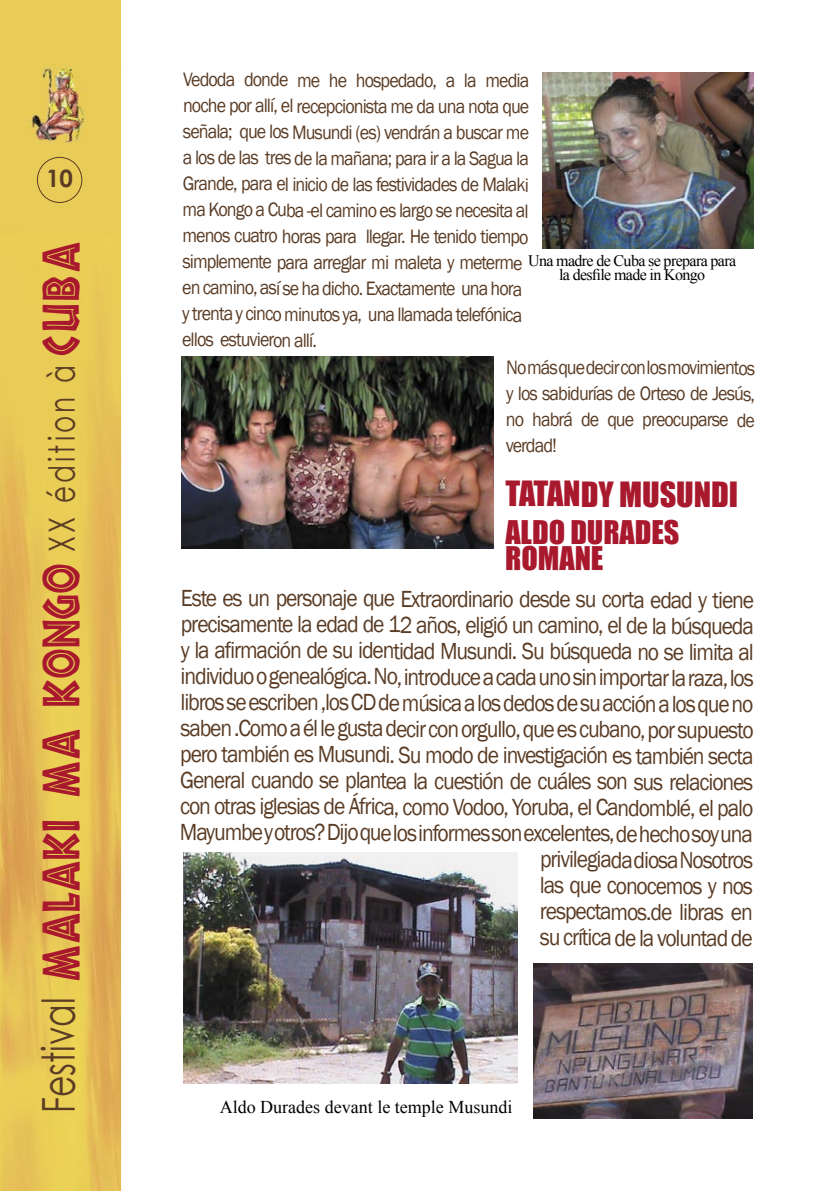
<style>
.page{position:relative;width:840px;height:1191px;background:#fff}
.page>*{position:absolute;margin:0;border:0;box-sizing:border-box;transform-origin:0 0}
.t1{font:48.6px "African";color:#a9192d;scale:.73 1}
.t2{font:32px "Impact";letter-spacing:-.005em;color:#a9192d}
.t3{font:30px/25.8px "Impact";letter-spacing:-.005em;color:#a9192d}
.t4{font:24px/26px "Franklin Gothic";letter-spacing:-.055em;color:#5a3c25;text-align:right;scale:.9 1}
.t5{font:700 24px "Century Gothic";color:#5a3c25}
.t6{font:20px/26px "Franklin Gothic";letter-spacing:-.055em;color:#5a3c25;scale:.9 1}
.t7{font:18px "Times New Roman";color:#000}
.t8{font:16px/14px "Times New Roman";letter-spacing:-.04em;color:#000;text-align:center}
.s1{font-family:"Century Gothic";font-size:45.2px;color:#5a3c25}
.s2{font-family:"Century Gothic";font-size:36px;color:#5a3c25}
</style>
<div class="page">
<img style="left:0;top:0;width:30px;height:1191px">
<div style="left:30px;top:0;width:91px;height:69px;background:#e9cc57"></div>
<img style="left:91px;top:69px;width:30px;height:1122px">
<img style="left:30px;top:142px;width:61px;height:1049px">
<img style="left:26px;top:65px;width:67px;height:77px">
<svg style="left:37px;top:157px;width:45px;height:46px;background:#dfc253"></svg>
<img style="left:533px;top:963px;width:218px;height:156px">
<img style="left:183px;top:852px;width:334px;height:231px">
<img style="left:542px;top:72px;width:211px;height:177px">
<img style="left:182px;top:356px;width:311px;height:193px">
<p class="t5" style="left:46px;top:160px;width:28px">10</p>
<h1 class="t1" style="left:42px;top:1113px;width:1196px;rotate:-90deg"><span class="s1">Festival</span> Malaki ma Kongo <span class="s2">XX édition à</span> cuba</h1>
<p class="t6" style="left:182px;top:68px;width:387px">Vedoda donde me he hospedado, a la media noche por allí, el recepcionista me da una nota que señala; que los Musundi (es) vendrán a buscar me a los de las tres de la mañana; para ir a la Sagua la Grande, para el inicio de las festividades de Malaki ma Kongo a Cuba -el camino es largo se necesita al menos cuatro horas para llegar. He tenido tiempo simplemente para arreglar mi maleta y meterme en camino, así se ha dicho. Exactamente una hora y trenta y cinco minutos ya, una llamada telefónica ellos estuvieron allí.</p>
<p class="t6" style="left:505px;top:355px;width:278px;text-align:justify">No más que decir con los movimientos y los sabidurías de Orteso de Jesús, no habrá de que preocuparse de verdad!</p>
<h2 class="t2" style="left:505px;top:469px;width:234px">TATANDY MUSUNDI</h2>
<p class="t3" style="left:505px;top:518px;width:176px">ALDO DURADES<br>ROMANE</p>
<p class="t4" style="left:180px;top:586px;width:639px">Este es un personaje que Extraordinario desde su corta edad y tiene precisamente la edad de 12 años, eligió un camino, el de la búsqueda y la afirmación de su identidad Musundi. Su búsqueda no se limita al individuo o genealógica. No, introduce a cada uno sin importar la raza, los libros se escriben ,los CD de música a los dedos de su acción a los que no saben .Como a él le gusta decir con orgullo, que es cubano, por supuesto pero también es Musundi. Su modo de investigación es también secta General cuando se plantea la cuestión de cuáles son sus relaciones con otras iglesias de África, como Vodoo, Yoruba, el Candomblé, el palo Mayumbe y otros? Dijo que los informes son excelentes, de hecho soy una privilegiada diosa Nosotros<br>las que conocemos y nos<br>respectamos.de libras en<br>su crítica de la voluntad de</p>
<p class="t8" style="left:527px;top:254px;width:209px">Una madre de Cuba se prepara para la desfile made in Kongo</p>
<p class="t7" style="left:219px;top:1094px;width:294px">Aldo Durades devant le temple Musundi</p>
</div>
